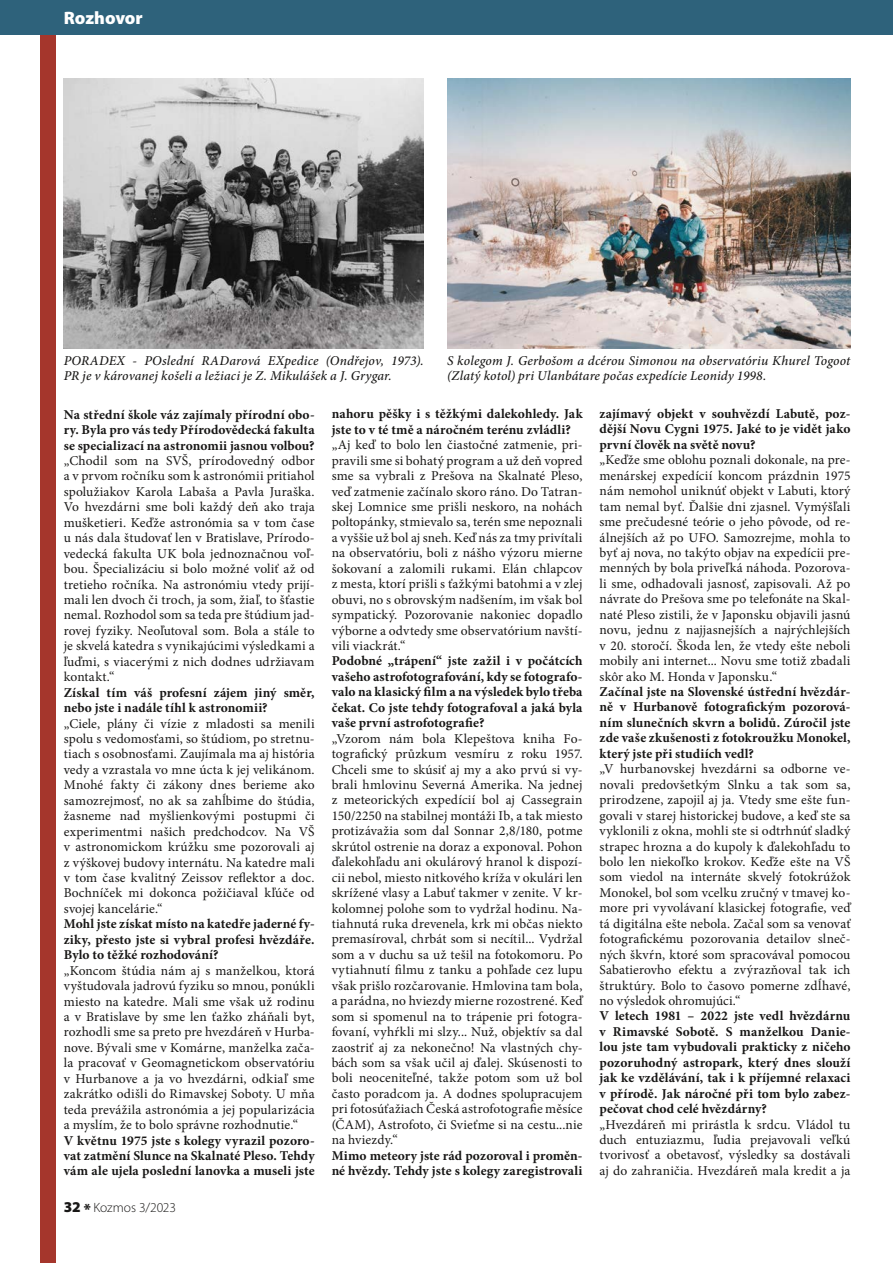
<style>
.page{position:relative;width:893px;height:1263px;background:#fff}
.page>*{position:absolute;margin:0;border:0;box-sizing:border-box;transform-origin:0 0}
.t1{font:900 18px "Myriad Pro";letter-spacing:-.005em;color:#fff}
.t2{font:13.5px/15.5px "Minion Pro";letter-spacing:.01em;color:#181716;text-align:justify}
.t3{font:700 13.5px/15.5px "Minion Pro";letter-spacing:.01em;color:#181716;text-align:justify}
.t4{font:italic 500 13.5px/15px "Minion Pro";letter-spacing:.01em;color:#181716}
.t5{font:300 13.5px "Myriad Pro";letter-spacing:-.005em;color:#181716}
.s1{font-weight:900;font-size:15px}
</style>
<div class="page">
<div style="left:40px;top:0;width:15px;height:1263px;background:#a5362c"></div>
<div style="left:0;top:0;width:893px;height:34px;background:#2e627b"></div>
<img style="left:447px;top:79px;width:403px;height:270px">
<img style="left:64px;top:79px;width:360px;height:270px">
<h1 class="t1" style="left:64px;top:6px;width:80px">Rozhovor</h1>
<p class="t4" style="left:64px;top:353px;width:362px">PORADEX - POslední RADarová EXpedice (Ondřejov, 1973).<br>PR je v károvanej košeli a ležiaci je Z. Mikulášek a J. Grygar.</p>
<p class="t4" style="left:447px;top:353px;width:405px">S kolegom J. Gerbošom a dcérou Simonou na observatóriu Khurel Togoot (Zlatý kotol) pri Ulanbátare počas expedície Leonidy 1998.</p>
<p class="t3" style="left:64px;top:406px;width:252px">Na střední škole váz zajímaly přírodní obo&shy;ry. Byla pro vás tedy Přírodovědecká fakulta se specializací na astronomii jasnou volbou?</p>
<p class="t2" style="left:64px;top:453px;width:252px">„Chodil som na SVŠ, prírodovedný odbor a v prvom ročníku som k astronómii pritiahol spolužiakov Karola Labaša a Pavla Juraška.<br>Vo hvezdárni sme boli každý deň ako traja mušketieri. Keďže astronómia sa v tom čase u nás dala študovať len v Bratislave, Prírodo&shy;vedecká fakulta UK bola jednoznačnou voľ&shy;bou. Špecializáciu si bolo možné voliť až od tretieho ročníka. Na astronómiu vtedy prijí&shy;mali len dvoch či troch, ja som, žiaľ, to šťastie nemal. Rozhodol som sa teda pre štúdium jad&shy;rovej fyziky. Neoľutoval som. Bola a stále to je skvelá katedra s vynikajúcimi výsledkami a ľuďmi, s viacerými z nich dodnes udržiavam kontakt.“</p>
<p class="t3" style="left:64px;top:684px;width:252px">Získal tím váš profesní zájem jiný směr, nebo jste i nadále tíhl k astronomii?</p>
<p class="t2" style="left:64px;top:715px;width:252px">„Ciele, plány či vízie z mladosti sa menili spolu s vedomosťami, so štúdiom, po stretnu&shy;tiach s osobnosťami. Zaujímala ma aj história vedy a vzrastala vo mne úcta k jej velikánom.<br>Mnohé fakty či zákony dnes berieme ako samozrejmosť, no ak sa zahĺbime do štúdia, žasneme nad myšlienkovými postupmi či experimentmi našich predchodcov. Na VŠ v astronomickom krúžku sme pozorovali aj z výškovej budovy internátu. Na katedre mali v tom čase kvalitný Zeissov reflektor a doc.<br>Bochníček mi dokonca požičiaval kľúče od svojej kancelárie.“</p>
<p class="t3" style="left:64px;top:916px;width:252px">Mohl jste získat místo na katedře jaderné fy&shy;ziky, přesto jste si vybral profesi hvězdáře.<br>Bylo to těžké rozhodování?</p>
<p class="t2" style="left:64px;top:963px;width:252px">„Koncom štúdia nám aj s manželkou, ktorá vyštudovala jadrovú fyziku so mnou, ponúkli miesto na katedre. Mali sme však už rodinu a v Bratislave by sme len ťažko zháňali byt, rozhodli sme sa preto pre hvezdáreň v Hurba&shy;nove. Bývali sme v Komárne, manželka zača&shy;la pracovať v Geomagnetickom observatóriu v Hurbanove a ja vo hvezdárni, odkiaľ sme zakrátko odišli do Rimavskej Soboty. U mňa teda prevážila astronómia a jej popularizácia a myslím, že to bolo správne rozhodnutie.“</p>
<p class="t3" style="left:64px;top:1132px;width:252px">V květnu 1975 jste s kolegy vyrazil pozoro&shy;vat zatmění Slunce na Skalnaté Pleso. Tehdy vám ale ujela poslední lanovka a museli jste</p>
<p class="t5" style="left:64px;top:1199px;width:114px"><span class="s1">32 *</span> Kozmos 3/2023</p>
<p class="t3" style="left:332px;top:406px;width:252px">nahoru pěšky i s těžkými dalekohledy. Jak jste to v té tmě a náročném terénu zvládli?</p>
<p class="t2" style="left:332px;top:437px;width:252px">„Aj keď to bolo len čiastočné zatmenie, pri&shy;pravili sme si bohatý program a už deň vopred sme sa vybrali z Prešova na Skalnaté Pleso, veď zatmenie začínalo skoro ráno. Do Tatran&shy;skej Lomnice sme prišli neskoro, na nohách poltopánky, stmievalo sa, terén sme nepoznali a vyššie už bol aj sneh. Keď nás za tmy privítali na observatóriu, boli z nášho výzoru mierne šokovaní a zalomili rukami. Elán chlapcov z mesta, ktorí prišli s ťažkými batohmi a v zlej obuvi, no s obrovským nadšením, im však bol sympatický. Pozorovanie nakoniec dopadlo výborne a odvtedy sme observatórium navští&shy;vili viackrát.“</p>
<p class="t3" style="left:332px;top:653px;width:252px">Podobné „trápení“ jste zažil i v počátcích vašeho astrofotografování, kdy se fotografo&shy;valo na klasický film a na výsledek bylo třeba čekat. Co jste tehdy fotografoval a jaká byla vaše první astrofotografie?</p>
<p class="t2" style="left:332px;top:731px;width:252px">„Vzorom nám bola Klepeštova kniha Fo&shy;tografický průzkum vesmíru z roku 1957.<br>Chceli sme to skúsiť aj my a ako prvú si vy&shy;brali hmlovinu Severná Amerika. Na jednej z meteorických expedícií bol aj Cassegrain 150/2250 na stabilnej montáži Ib, a tak miesto protizávažia som dal Sonnar 2,8/180, potme skrútol ostrenie na doraz a exponoval. Pohon ďalekohľadu ani okulárový hranol k dispozí&shy;cii nebol, miesto nitkového kríža v okulári len skrížené vlasy a Labuť takmer v zenite. V kr&shy;kolomnej polohe som to vydržal hodinu. Na&shy;tiahnutá ruka drevenela, krk mi občas niekto premasíroval, chrbát som si necítil... Vydržal som a v duchu sa už tešil na fotokomoru. Po vytiahnutí filmu z tanku a pohľade cez lupu však prišlo rozčarovanie. Hmlovina tam bola, a parádna, no hviezdy mierne rozostrené. Keď som si spomenul na to trápenie pri fotogra&shy;fovaní, vyhŕkli mi slzy... Nuž, objektív sa dal zaostriť aj za nekonečno! Na vlastných chy&shy;bách som sa však učil aj ďalej. Skúsenosti to boli neoceniteľné, takže potom som už bol často poradcom ja. A dodnes spolupracujem pri fotosúťažiach Česká astrofotografie měsíce (ČAM), Astrofoto, či Svieťme si na cestu...nie na hviezdy.“</p>
<p class="t3" style="left:332px;top:1147px;width:252px">Mimo meteory jste rád pozoroval i proměn&shy;né hvězdy. Tehdy jste s kolegy zaregistrovali</p>
<p class="t3" style="left:600px;top:406px;width:252px">zajímavý objekt v souhvězdí Labutě, poz&shy;dější Novu Cygni 1975. Jaké to je vidět jako první člověk na světě novu?</p>
<p class="t2" style="left:600px;top:452px;width:252px">„Keďže sme oblohu poznali dokonale, na pre&shy;menárskej expedícií koncom prázdnin 1975 nám nemohol uniknúť objekt v Labuti, ktorý tam nemal byť. Ďalšie dni zjasnel. Vymýšľali sme prečudesné teórie o jeho pôvode, od re&shy;álnejších až po UFO. Samozrejme, mohla to byť aj nova, no takýto objav na expedícii pre&shy;menných by bola priveľká náhoda. Pozorova&shy;li sme, odhadovali jasnosť, zapisovali. Až po návrate do Prešova sme po telefonáte na Skal&shy;naté Pleso zistili, že v Japonsku objavili jasnú novu, jednu z najjasnejších a najrýchlejších v 20. storočí. Škoda len, že vtedy ešte neboli mobily ani internet... Novu sme totiž zbadali skôr ako M. Honda v Japonsku.“</p>
<p class="t3" style="left:600px;top:684px;width:252px">Začínal jste na Slovenské ústřední hvězdár&shy;ně v Hurbanově fotografickým pozorová&shy;ním slunečních skvrn a bolidů. Zúročil jste zde vaše zkušenosti z fotokroužku Monokel, který jste při studiích vedl?</p>
<p class="t2" style="left:600px;top:761px;width:252px">„V hurbanovskej hvezdárni sa odborne ve&shy;novali predovšetkým Slnku a tak som sa, prirodzene, zapojil aj ja. Vtedy sme ešte fun&shy;govali v starej historickej budove, a keď ste sa vyklonili z okna, mohli ste si odtrhnúť sladký strapec hrozna a do kupoly k ďalekohľadu to bolo len niekoľko krokov. Keďže ešte na VŠ som viedol na internáte skvelý fotokrúžok Monokel, bol som vcelku zručný v tmavej ko&shy;more pri vyvolávaní klasickej fotografie, veď tá digitálna ešte nebola. Začal som sa venovať fotografickému pozorovania detailov slneč&shy;ných škvŕn, ktoré som spracovával pomocou Sabatierovho efektu a zvýrazňoval tak ich štruktúry. Bolo to časovo pomerne zdĺhavé, no výsledok ohromujúci.“</p>
<p class="t3" style="left:600px;top:1008px;width:252px">V letech 1981 – 2022 jste vedl hvězdárnu v Rimavské Sobotě. S manželkou Danie&shy;lou jste tam vybudovali prakticky z ničeho pozoruhodný astropark, který dnes slouží jak ke vzdělávání, tak i k příjemné relaxaci v přírodě. Jak náročné při tom bylo zabez&shy;pečovat chod celé hvězdárny?</p>
<p class="t2" style="left:600px;top:1116px;width:252px">„Hvezdáreň mi prirástla k srdcu. Vládol tu duch entuziazmu, ľudia prejavovali veľkú tvorivosť a obetavosť, výsledky sa dostávali aj do zahraničia. Hvezdáreň mala kredit a ja</p>
</div>
